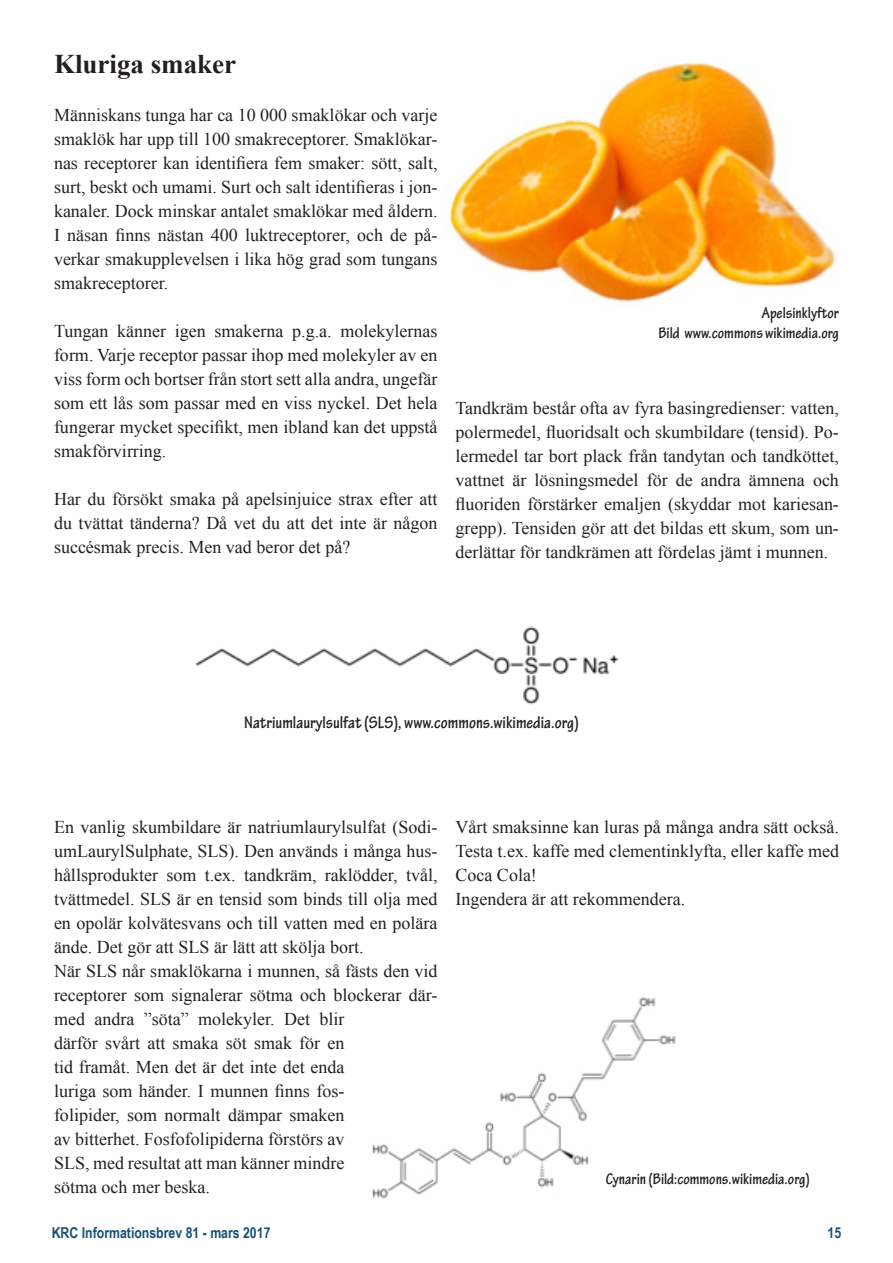
<style>
.page{position:relative;width:893px;height:1263px;background:#fff}
.page>*{position:absolute;margin:0;border:0;box-sizing:border-box;transform-origin:0 0}
.t1{font:700 27px "Times New Roman";color:#231f20}
.t2{font:18px/24px "Times New Roman";color:#231f20;text-align:justify}
.t3{font:700 condensed 18px "Tekton Pro";color:#231f20}
.t4{font:700 condensed 16.5px "Tekton Pro";color:#231f20}
.t5{font:700 15px "Arial Narrow";color:#165179}
</style>
<div class="page">
<img style="left:449px;top:62px;width:387px;height:240px">
<img style="left:195px;top:626px;width:424px;height:79px">
<img style="left:372px;top:997px;width:304px;height:202px">
<p class="t1" style="left:54px;top:45px;width:184px">Kluriga smaker</p>
<p class="t2" style="left:54px;top:102px;width:385px">Människans tunga har ca 10 000 smaklökar och varje smaklök har upp till 100 smakreceptorer. Smaklökar&shy;nas receptorer kan identifiera fem smaker: sött, salt, surt, beskt och umami. Surt och salt identifieras i jon&shy;kanaler. Dock minskar antalet smaklökar med åldern.<br>I näsan finns nästan 400 luktreceptorer, och de på&shy;verkar smakupplevelsen i lika hög grad som tungans smakreceptorer.</p>
<p class="t2" style="left:54px;top:318px;width:385px">Tungan känner igen smakerna p.g.a. molekylernas form. Varje receptor passar ihop med molekyler av en viss form och bortser från stort sett alla andra, ungefär som ett lås som passar med en viss nyckel. Det hela fungerar mycket specifikt, men ibland kan det uppstå smakförvirring.</p>
<p class="t2" style="left:54px;top:486px;width:385px">Har du försökt smaka på apelsinjuice strax efter att du tvättat tänderna? Då vet du att det inte är någon succésmak precis. Men vad beror det på?</p>
<p class="t4" style="left:762px;top:303px;width:79px">Apelsinklyftor</p>
<p class="t4" style="left:658px;top:323px;width:182px">Bild www.commons wikimedia.org</p>
<p class="t2" style="left:455px;top:396px;width:385px">Tandkräm består ofta av fyra basingredienser: vatten, polermedel, fluoridsalt och skumbildare (tensid). Po&shy;lermedel tar bort plack från tandytan och tandköttet, vattnet är lösningsmedel för de andra ämnena och fluoriden förstärker emaljen (skyddar mot kariesan&shy;grepp). Tensiden gör att det bildas ett skum, som un&shy;derlättar för tandkrämen att fördelas jämt i munnen.</p>
<p class="t3" style="left:244px;top:712px;width:336px">Natriumlaurylsulfat (SLS), www.commons.wikimedia.org)</p>
<p class="t2" style="left:54px;top:815px;width:385px">En vanlig skumbildare är natriumlaurylsulfat (Sodi&shy;umLaurylSulphate, SLS). Den används i många hus&shy;hållsprodukter som t.ex. tandkräm, raklödder, tvål, tvättmedel. SLS är en tensid som binds till olja med en opolär kolvätesvans och till vatten med en polära ände. Det gör att SLS är lätt att skölja bort.</p>
<p class="t2" style="left:54px;top:959px;width:385px;text-align:left">När SLS når smaklökarna i munnen, så fästs den vid receptorer som signalerar sötma och blockerar där&shy;med andra ”söta” molekyler. Det blir<br>därför svårt att smaka söt smak för en<br>tid framåt. Men det är det inte det enda<br>luriga som händer. I munnen finns fos-<br>folipider, som normalt dämpar smaken<br>av bitterhet. Fosfofolipiderna förstörs av<br>SLS, med resultat att man känner mindre<br>sötma och mer beska.</p>
<p class="t2" style="left:455px;top:815px;width:385px">Vårt smaksinne kan luras på många andra sätt också.<br>Testa t.ex. kaffe med clementinklyfta, eller kaffe med Coca Cola!</p>
<p class="t2" style="left:455px;top:887px;width:231px">Ingendera är att rekommendera.</p>
<p class="t4" style="left:606px;top:1169px;width:206px">Cynarin (Bild:commons.wikimedia.org)</p>
<p class="t5" style="left:52px;top:1221px;width:220px">KRC Informationsbrev 81 - mars 2017</p>
<p class="t5" style="left:827px;top:1221px;width:15px">15</p>
</div>
